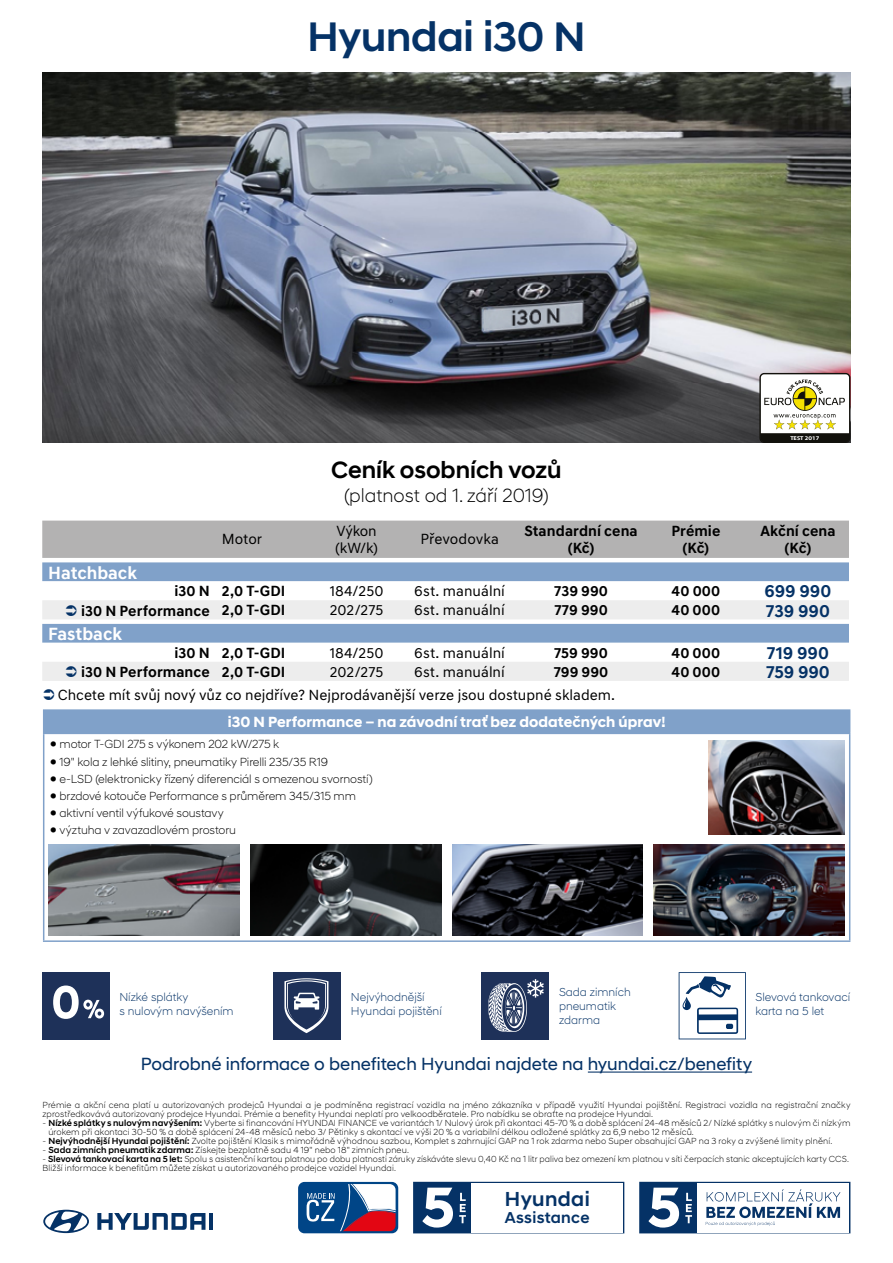
<style>
.page{position:relative;width:893px;height:1263px;background:#fff}
.page>*{position:absolute;margin:0;border:0;box-sizing:border-box;transform-origin:0 0}
.t1{font:500 42px "Hyundai Sans Head";letter-spacing:-.005em;color:#053266}
.t2{font:500 24px "Hyundai Sans Head";color:#000}
.t3{font:500 20.7px "Hyundai Sans Head";letter-spacing:.02em;color:#053266}
.t4{font:300 19.5px "Hyundai Sans Head";color:#000}
.t5{font:18px "Hyundai Sans Head";color:#053266}
.t6{font:700 18px "Hyundai Sans Text";letter-spacing:-.005em;color:#053266}
.t7{font:700 18px "Hyundai Sans Text";color:#fff}
.t8{font:500 16.05px "Hyundai Sans Head";letter-spacing:.02em;color:#053266}
.t9{font:15px/16.5px "Hyundai Sans Text";color:#000}
.t10{font:700 15px/16.5px "Hyundai Sans Text";letter-spacing:.005em;color:#000;text-align:center}
.t11{font:700 15px "Hyundai Sans Head";letter-spacing:.005em;color:#fff}
.t12{font:300 12px "Hyundai Sans Head";letter-spacing:-.005em;color:#000}
.t13{font:300 11.85px/14.1px "Hyundai Sans Head";color:#053266}
.t14{font:300 9px/9px "Hyundai Sans Head";letter-spacing:.01em;color:#000}
.t15{font:700 5.4px "MINI Type";color:#fff;scale:1.12 1}
.s1{font-weight:700}
.s2{font-weight:500}
</style>
<div class="page">
<svg style="left:97px;top:1213px;width:108px;height:17px"></svg>
<hr style="left:209px;top:1213px;width:4px;height:17px;background:#053266">
<svg style="left:43px;top:1210px;width:46px;height:23px"></svg>
<img style="left:43px;top:72px;width:807px;height:371px">
<svg style="left:759px;top:373px;width:91px;height:70px"></svg>
<div style="left:42px;top:521px;width:807px;height:37px;background:#b3b2b2"></div>
<svg style="left:42px;top:562px;width:807px;height:20px;background:#88a7cc"></svg>
<svg style="left:42px;top:600px;width:807px;height:81px;fill:#ededed"></svg>
<div style="left:44px;top:710px;width:806px;height:23px;background:#80a1c9"></div>
<hr style="left:43px;top:709px;width:807px;height:2px;background:#80a1c9">
<svg style="left:43px;top:711px;width:1px;height:22px"></svg>
<hr style="left:43px;top:734px;width:1px;height:206px;background:#80a1c9">
<hr style="left:849px;top:734px;width:1px;height:206px;background:#80a1c9">
<hr style="left:43px;top:940px;width:807px;height:2px;background:#80a1c9">
<hr style="left:43px;top:733px;width:807px;height:1px;background:#80a1c9">
<img style="left:709px;top:741px;width:135px;height:94px">
<img style="left:49px;top:845px;width:190px;height:90px">
<img style="left:251px;top:845px;width:190px;height:90px">
<img style="left:452px;top:845px;width:191px;height:90px">
<img style="left:654px;top:845px;width:190px;height:90px">
<svg style="left:639px;top:1182px;width:211px;height:51px"></svg>
<svg style="left:413px;top:1182px;width:211px;height:51px"></svg>
<div style="left:298px;top:1182px;width:100px;height:51px;background:#004587;border-radius:6px"></div>
<svg style="left:307px;top:1184px;width:89px;height:47px"></svg>
<hr style="left:588px;top:1071px;width:164px;height:1px;background:#053266">
<div style="left:42px;top:972px;width:67px;height:67px;background:#1e3159"></div>
<svg style="left:53px;top:985px;width:51px;height:34px"></svg>
<div style="left:481px;top:972px;width:68px;height:67px;background:#1e3159"></div>
<svg style="left:488px;top:979px;width:56px;height:53px"></svg>
<svg style="left:679px;top:972px;width:67px;height:67px"></svg>
<div style="left:273px;top:972px;width:67px;height:67px;background:#1e3159"></div>
<svg style="left:284px;top:978px;width:44px;height:55px"></svg>
<svg style="left:66px;top:605px;width:11px;height:11px"></svg>
<svg style="left:66px;top:666px;width:11px;height:11px"></svg>
<h1 class="t1" style="left:308px;top:11px;width:279px">Hyundai i30 N</h1>
<h2 class="t2" style="left:331px;top:455px;width:232px">Ceník osobních vozů</h2>
<h3 class="t4" style="left:344px;top:484px;width:206px">(platnost od 1. září 2019)</h3>
<p class="t15" style="left:790px;top:434px;width:28px">TEST 2017</p>
<h3 class="t7" style="left:48px;top:561px;width:90px">Hatchback</h3>
<h3 class="t9" style="left:222px;top:531px;width:42px">Motor</h3>
<h3 class="t9" style="left:335px;top:523px;width:44px">Výkon (kW/k)</h3>
<h3 class="t9" style="left:420px;top:531px;width:80px">Převodovka</h3>
<h3 class="t10" style="left:524px;top:523px;width:115px">Standardní cena (Kč)</h3>
<h3 class="t10" style="left:671px;top:523px;width:50px">Prémie (Kč)</h3>
<h3 class="t10" style="left:760px;top:523px;width:77px">Akční cena (Kč)</h3>
<h3 class="t10" style="left:174px;top:583px;width:112px">i30 N 2,0 T-GDI</h3>
<h3 class="t9" style="left:330px;top:583px;width:55px">184/250</h3>
<h3 class="t9" style="left:414px;top:583px;width:92px">6st. manuální</h3>
<h3 class="t10" style="left:554px;top:583px;width:55px">739 990</h3>
<h3 class="t10" style="left:671px;top:583px;width:50px">40 000</h3>
<h3 class="t6" style="left:765px;top:580px;width:68px">699 990</h3>
<h3 class="t10" style="left:81px;top:602px;width:206px">i30 N Performance 2,0 T-GDI</h3>
<h3 class="t9" style="left:330px;top:602px;width:55px">202/275</h3>
<h3 class="t9" style="left:414px;top:602px;width:92px">6st. manuální</h3>
<h3 class="t10" style="left:554px;top:602px;width:55px">779 990</h3>
<h3 class="t10" style="left:671px;top:602px;width:50px">40 000</h3>
<h3 class="t6" style="left:766px;top:599px;width:66px">739 990</h3>
<h3 class="t7" style="left:48px;top:623px;width:75px">Fastback</h3>
<h3 class="t10" style="left:174px;top:644px;width:112px">i30 N 2,0 T-GDI</h3>
<h3 class="t9" style="left:330px;top:644px;width:55px">184/250</h3>
<h3 class="t9" style="left:414px;top:644px;width:92px">6st. manuální</h3>
<h3 class="t10" style="left:554px;top:644px;width:55px">759 990</h3>
<h3 class="t10" style="left:671px;top:644px;width:50px">40 000</h3>
<h3 class="t6" style="left:767px;top:642px;width:64px">719 990</h3>
<h3 class="t10" style="left:81px;top:664px;width:206px">i30 N Performance 2,0 T-GDI</h3>
<h3 class="t9" style="left:330px;top:664px;width:55px">202/275</h3>
<h3 class="t9" style="left:414px;top:664px;width:92px">6st. manuální</h3>
<h3 class="t10" style="left:554px;top:663px;width:56px">799 990</h3>
<h3 class="t10" style="left:671px;top:663px;width:50px">40 000</h3>
<h3 class="t6" style="left:766px;top:661px;width:65px">759 990</h3>
<h3 class="t9" style="left:58px;top:687px;width:559px">Chcete mít svůj nový vůz co nejdříve? Nejprodávanější verze jsou dostupné skladem.</h3>
<h3 class="t11" style="left:228px;top:713px;width:439px">i30 N Performance – na závodní trať bez dodatečných úprav!</h3>
<h3 class="t12" style="left:50px;top:737px;width:231px"><span class="s1">●</span> motor T-GDI 275 s výkonem 202 kW/275 k</h3>
<h3 class="t12" style="left:50px;top:754px;width:280px"><span class="s1">●</span> 19" kola z lehké slitiny, pneumatiky Pirelli 235/35 R19</h3>
<h3 class="t12" style="left:50px;top:771px;width:324px"><span class="s1">●</span> e-LSD (elektronicky řízený diferenciál s omezenou svorností)</h3>
<h3 class="t12" style="left:50px;top:788px;width:308px"><span class="s1">●</span> brzdové kotouče Performance s průměrem 345/315 mm</h3>
<h3 class="t12" style="left:50px;top:806px;width:176px"><span class="s1">●</span> aktivní ventil výfukové soustavy</h3>
<h3 class="t12" style="left:50px;top:823px;width:188px"><span class="s1">●</span> výztuha v zavazadlovém prostoru</h3>
<h3 class="t13" style="left:119px;top:990px;width:116px">Nízké splátky<br>s nulovým navýšením</h3>
<h3 class="t13" style="left:559px;top:985px;width:73px">Sada zimních pneumatik zdarma</h3>
<h3 class="t13" style="left:756px;top:989px;width:96px">Slevová tankovací karta na 5 let</h3>
<h3 class="t13" style="left:351px;top:989px;width:92px">Nejvýhodnější<br>Hyundai pojištění</h3>
<h3 class="t5" style="left:141px;top:1053px;width:613px">Podrobné informace o benefitech Hyundai najdete na hyundai.cz/benefity</h3>
<p class="t14" style="left:43px;top:1100px;width:809px">Prémie a akční cena platí u autorizovaných prodejců Hyundai a je podmíněna registrací vozidla na jméno zákazníka v případě využití Hyundai pojištění. Registraci vozidla na registrační značky zprostředkovává autorizovaný prodejce Hyundai. Prémie a benefity Hyundai neplatí pro velkoodběratele. Pro nabídku se obraťte na prodejce Hyundai.</p>
<p class="t14" style="left:48px;top:1118px;width:804px;text-indent:-6px">- <span class="s2">Nízké splátky s nulovým navýšením:</span> Vyberte si financování HYUNDAI FINANCE ve variantách 1/ Nulový úrok při akontaci 45-70 % a době splácení 24-48 měsíců 2/ Nízké splátky s nulovým či nízkým úrokem při akontaci 30-50 % a době splácení 24-48 měsíců nebo 3/ Pětinky s akontací ve výši 20 % a variabilní délkou odložené splátky za 6,9 nebo 12 měsíců.</p>
<p class="t14" style="left:43px;top:1136px;width:791px">- <span class="s2">Nejvýhodnější Hyundai pojištění:</span> Zvolte pojištění Klasik s mimořádně výhodnou sazbou, Komplet s zahrnující GAP na 1 rok zdarma nebo Super obsahující GAP na 3 roky a zvýšené limity plnění.</p>
<p class="t14" style="left:43px;top:1145px;width:368px">- <span class="s2">Sada zimních pneumatik zdarma:</span> Získejte bezplatně sadu 4 19" nebo 18" zimních pneu.</p>
<p class="t14" style="left:43px;top:1154px;width:808px">- <span class="s2">Slevová tankovací karta na 5 let:</span> Spolu s asistenční kartou platnou po dobu platnosti záruky získáváte slevu 0,40 Kč na 1 litr paliva bez omezení km platnou v síti čerpacích stanic akceptujících karty CCS.<br>Bližší informace k benefitům můžete získat u autorizovaného prodejce vozidel Hyundai.</p>
<h3 class="t3" style="left:505px;top:1187px;width:86px">Hyundai</h3>
<h3 class="t8" style="left:505px;top:1208px;width:86px">Assistance</h3>
</div>
